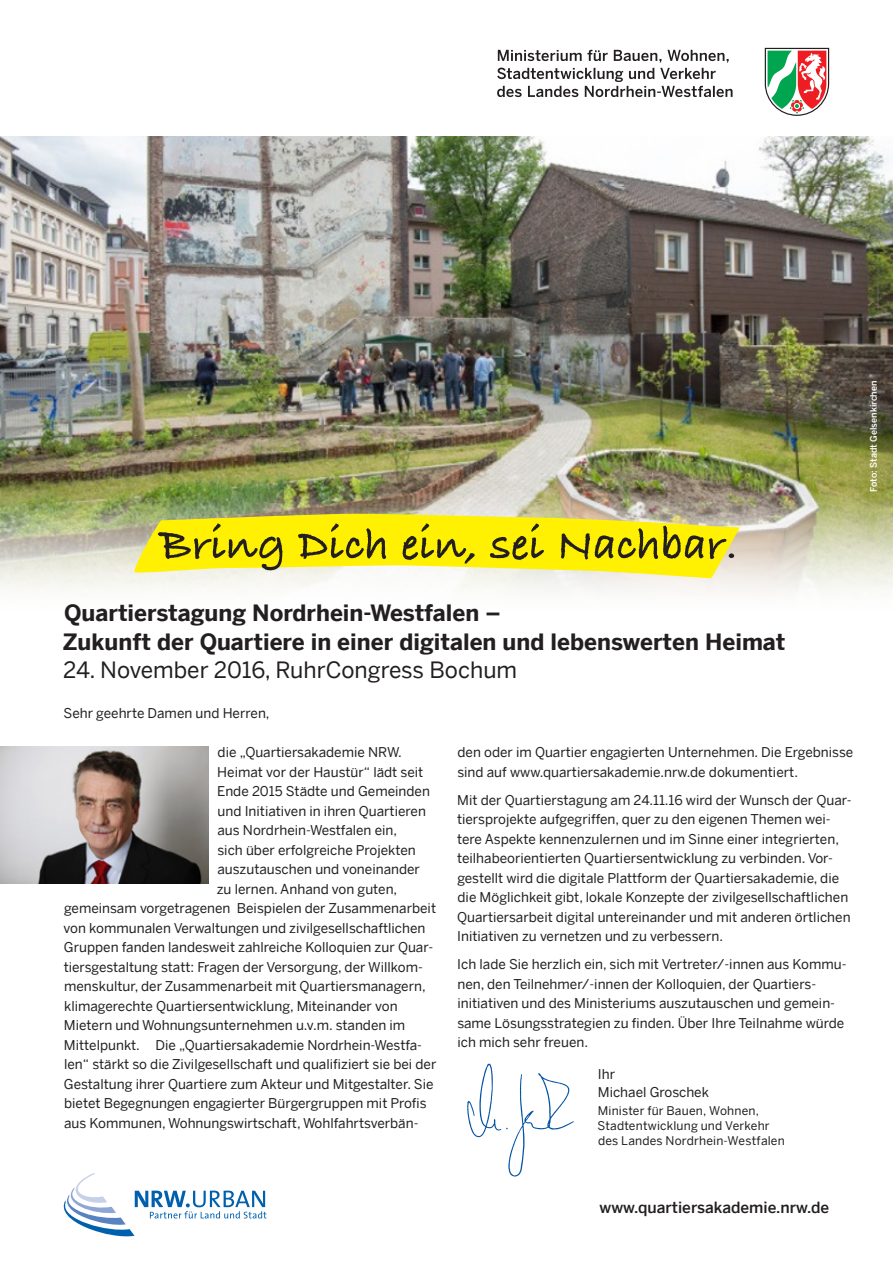
<style>
.page{position:relative;width:893px;height:1263px;background:#fff}
.page>*{position:absolute;margin:0;border:0;box-sizing:border-box;transform-origin:0 0}
.t1{font:700 22.5px "Benton Sans";color:#231f20}
.t2{font:22.5px "Benton Sans";color:#231f20}
.Fließtext{font:500 15.45px "Benton Sans";color:#231f20}
.Vorwort{font:13.5px/19.5px "Benton Sans";color:#231f20}
.Fließtext-2{font:13.5px/18px "Benton Sans";color:#231f20}
.Programm_Fließ_ohne{font:12px/15px "Benton Sans";letter-spacing:.015em;color:#231f20}
.Fließtext-3{font:500 9px "Benton Sans";color:#fff}
</style>
<div class="page">
<img style="left:0;top:136px;width:893px;height:456px">
<svg style="left:64px;top:1173px;width:202px;height:63px"></svg>
<svg style="left:497px;top:50px;width:235px;height:47px"></svg>
<svg style="left:765px;top:48px;width:64px;height:68px"></svg>
<svg style="left:131px;top:514px;width:609px;height:64px;background:#ded434"></svg>
<img style="left:0;top:747px;width:209px;height:136px">
<img style="left:467px;top:1063px;width:107px;height:114px">
<p class="Fließtext-3" style="left:868px;top:492px;width:113px;rotate:-90deg">Foto: Stadt Gelsenkirchen</p>
<p class="t1" style="left:64px;top:600px;width:438px">Quartierstagung Nordrhein-Westfalen –</p>
<p class="t1" style="left:63px;top:628px;width:724px">Zukunft der Quartiere in einer digitalen und lebenswerten Heimat</p>
<p class="t2" style="left:63px;top:657px;width:456px">24. November 2016, RuhrCongress Bochum</p>
<p class="Vorwort" style="left:64px;top:703px;width:207px">Sehr geehrte Damen und Herren,</p>
<p class="Vorwort" style="left:218px;top:742px;width:186px">die „Quartiersakademie NRW.</p>
<p class="Vorwort" style="left:217px;top:762px;width:207px">Heimat vor der Haustür“ lädt seit</p>
<p class="Vorwort" style="left:217px;top:781px;width:214px">Ende 2015 Städte und Gemeinden</p>
<p class="Vorwort" style="left:218px;top:801px;width:210px">und Initiativen in ihren Quartieren</p>
<p class="Vorwort" style="left:217px;top:820px;width:181px">aus Nordrhein-Westfalen ein,</p>
<p class="Vorwort" style="left:217px;top:840px;width:200px">sich über erfolgreiche Projekten</p>
<p class="Vorwort" style="left:217px;top:859px;width:204px">auszutauschen und voneinander</p>
<p class="Vorwort" style="left:217px;top:879px;width:182px">zu lernen. Anhand von guten,</p>
<p class="Vorwort" style="left:64px;top:898px;width:373px">gemeinsam vorgetragenen Beispielen der Zusammenarbeit</p>
<p class="Vorwort" style="left:64px;top:918px;width:363px">von kommunalen Verwaltungen und zivilgesellschaftlichen</p>
<p class="Vorwort" style="left:64px;top:937px;width:371px">Gruppen fanden landesweit zahlreiche Kolloquien zur Quar-</p>
<p class="Vorwort" style="left:64px;top:957px;width:361px">tiersgestaltung statt: Fragen der Versorgung, der Willkom-</p>
<p class="Vorwort" style="left:64px;top:976px;width:363px">menskultur, der Zusammenarbeit mit Quartiersmanagern,</p>
<p class="Vorwort" style="left:64px;top:996px;width:335px">klimagerechte Quartiersentwicklung, Miteinander von</p>
<p class="Vorwort" style="left:64px;top:1015px;width:343px">Mietern und Wohnungsunternehmen u.v.m. standen im</p>
<p class="Vorwort" style="left:64px;top:1035px;width:360px">Mittelpunkt. Die „Quartiersakademie Nordrhein-Westfa-</p>
<p class="Vorwort" style="left:64px;top:1054px;width:374px">len“ stärkt so die Zivilgesellschaft und qualifiziert sie bei der</p>
<p class="Vorwort" style="left:64px;top:1074px;width:371px">Gestaltung ihrer Quartiere zum Akteur und Mitgestalter. Sie</p>
<p class="Vorwort" style="left:64px;top:1093px;width:364px">bietet Begegnungen engagierter Bürgergruppen mit Profis</p>
<p class="Vorwort" style="left:64px;top:1113px;width:356px">aus Kommunen, Wohnungswirtschaft, Wohlfahrtsverbän-</p>
<p class="Vorwort" style="left:457px;top:742px;width:397px">den oder im Quartier engagierten Unternehmen. Die Ergebnisse sind auf www.quartiersakademie.nrw.de dokumentiert.</p>
<p class="Vorwort" style="left:457px;top:790px;width:396px">Mit der Quartierstagung am 24.11.16 wird der Wunsch der Quar&shy;tiersprojekte aufgegriffen, quer zu den eigenen Themen wei&shy;tere Aspekte kennenzulernen und im Sinne einer integrierten, teilhabeorientierten Quartiersentwicklung zu verbinden. Vor&shy;gestellt wird die digitale Plattform der Quartiersakademie, die die Möglichkeit gibt, lokale Konzepte der zivilgesellschaftlichen Quartiersarbeit digital untereinander und mit anderen örtlichen Initiativen zu vernetzen und zu verbessern.</p>
<p class="Vorwort" style="left:457px;top:954px;width:389px">Ich lade Sie herzlich ein, sich mit Vertreter/-innen aus Kommu&shy;nen, den Teilnehmer/-innen der Kolloquien, der Quartiers&shy;initiativen und des Ministeriums auszutauschen und gemein&shy;same Lösungsstrategien zu finden. Über Ihre Teilnahme würde ich mich sehr freuen.</p>
<p class="Fließtext-2" style="left:598px;top:1065px;width:113px">Ihr<br>Michael Groschek</p>
<p class="Programm_Fließ_ohne" style="left:598px;top:1103px;width:189px">Minister für Bauen, Wohnen,<br>Stadtentwicklung und Verkehr des Landes Nordrhein-Westfalen</p>
<p class="Fließtext" style="left:600px;top:1198px;width:231px">www.quartiersakademie.nrw.de</p>
</div>
